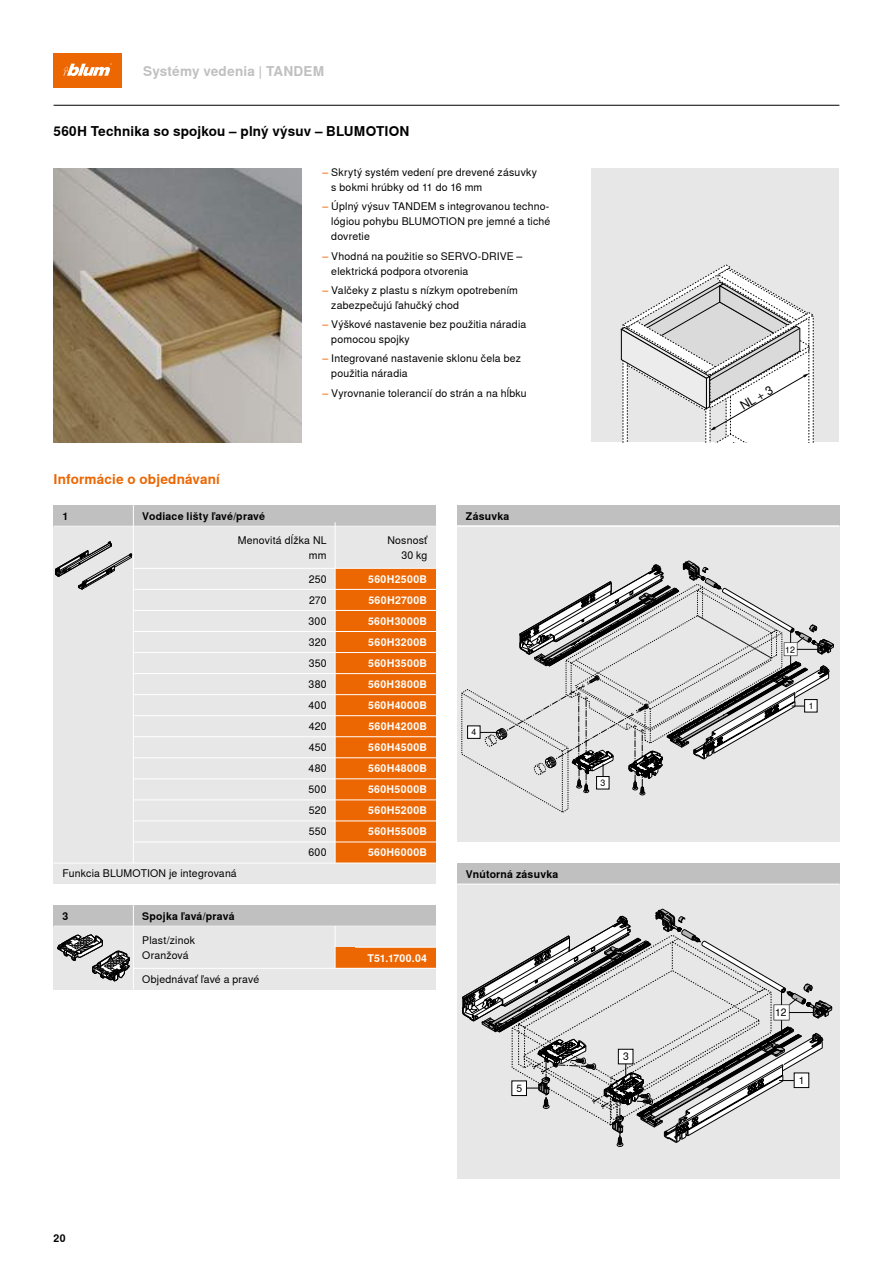
<style>
.page{position:relative;width:893px;height:1263px;background:#fff}
.page>*{position:absolute;margin:0;border:0;box-sizing:border-box;transform-origin:0 0}
.t1{font:700 13.5px "Nimbus Sans Global";letter-spacing:.01em;color:#000}
.t2{font:700 13.5px "Nimbus Sans Global";letter-spacing:.01em;color:#ec6602}
.t3{font:700 13.5px "Nimbus Sans Global";letter-spacing:.01em;color:#c0c0c1}
.t4{font:12px "Nimbus Sans Global";color:#000}
.t5{font:10.5px/15px "Nimbus Sans Global";letter-spacing:.02em;color:#000}
.t6{font:700 10.5px/21px "Nimbus Sans Global";letter-spacing:.03em;color:#fff;text-align:justify}
.t7{font:700 10.5px "Nimbus Sans Global";letter-spacing:.02em;color:#000}
.t8{font:10.35px "Nimbus Sans Global";color:#000}
.t9{font:8.85px "Nimbus Sans Global";color:#000}
.s1{color:#ec6602}
</style>
<div class="page">
<div style="left:54px;top:54px;width:68px;height:34px;background:#ec6602"></div>
<svg style="left:63px;top:63px;width:49px;height:13px"></svg>
<img style="left:54px;top:168px;width:247px;height:274px">
<div style="left:591px;top:168px;width:248px;height:274px;background:#e7e7e7"></div>
<svg style="left:621px;top:264px;width:193px;height:178px"></svg>
<div style="left:54px;top:526px;width:382px;height:358px;background:#e7e7e7"></div>
<div style="left:335px;top:568px;width:101px;height:295px;background:#ec6602"></div>
<div style="left:54px;top:505px;width:382px;height:21px;background:#c0c0c1"></div>
<svg style="left:55px;top:541px;width:78px;height:48px"></svg>
<div style="left:54px;top:926px;width:382px;height:63px;background:#e7e7e7"></div>
<div style="left:335px;top:948px;width:101px;height:20px;background:#ec6602"></div>
<div style="left:54px;top:905px;width:382px;height:21px;background:#c0c0c1"></div>
<svg style="left:57px;top:934px;width:73px;height:47px"></svg>
<div style="left:457px;top:505px;width:382px;height:21px;background:#c0c0c1"></div>
<div style="left:457px;top:863px;width:382px;height:21px;background:#c0c0c1"></div>
<div style="left:457px;top:526px;width:382px;height:316px;background:#e7e7e7"></div>
<svg style="left:461px;top:560px;width:373px;height:253px"></svg>
<div style="left:457px;top:884px;width:382px;height:295px;background:#e7e7e7"></div>
<svg style="left:462px;top:908px;width:370px;height:239px"></svg>
<hr style="left:455px;top:526px;width:384px;height:1px;background:#fff">
<hr style="left:133px;top:568px;width:305px;height:1px;background:#fff">
<hr style="left:54px;top:526px;width:384px;height:1px;background:#fff">
<hr style="left:133px;top:589px;width:305px;height:1px;background:#fff">
<hr style="left:133px;top:610px;width:305px;height:1px;background:#fff">
<hr style="left:335px;top:522px;width:1px;height:341px;background:#fff">
<hr style="left:133px;top:505px;width:1px;height:358px;background:#fff">
<hr style="left:133px;top:631px;width:305px;height:1px;background:#fff">
<hr style="left:133px;top:652px;width:305px;height:1px;background:#fff">
<hr style="left:133px;top:673px;width:305px;height:1px;background:#fff">
<hr style="left:133px;top:694px;width:305px;height:1px;background:#fff">
<hr style="left:133px;top:715px;width:305px;height:1px;background:#fff">
<hr style="left:133px;top:736px;width:305px;height:1px;background:#fff">
<hr style="left:133px;top:757px;width:305px;height:1px;background:#fff">
<hr style="left:133px;top:778px;width:305px;height:1px;background:#fff">
<hr style="left:133px;top:799px;width:305px;height:1px;background:#fff">
<hr style="left:133px;top:820px;width:305px;height:1px;background:#fff">
<hr style="left:133px;top:842px;width:305px;height:1px;background:#fff">
<hr style="left:54px;top:863px;width:384px;height:1px;background:#fff">
<hr style="left:355px;top:947px;width:83px;height:1px;background:#fff">
<hr style="left:133px;top:968px;width:305px;height:1px;background:#fff">
<hr style="left:54px;top:926px;width:384px;height:1px;background:#fff">
<hr style="left:133px;top:905px;width:1px;height:84px;background:#fff">
<hr style="left:335px;top:926px;width:1px;height:42px;background:#fff">
<hr style="left:457px;top:525px;width:382px;height:1px;background:#fff">
<hr style="left:455px;top:884px;width:384px;height:1px;background:#fff">
<hr style="left:54px;top:105px;width:785px;height:1px;background:#000">
<p class="t3" style="left:143px;top:63px;width:183px">Systémy vedenia | TANDEM</p>
<p class="t1" style="left:54px;top:124px;width:358px">560H Technika so spojkou – plný výsuv – BLUMOTION</p>
<p class="t5" style="left:331px;top:165px;width:207px;text-indent:-9px"><span class="s1">–</span> Skrytý systém vedení pre drevené zásuvky s bokmi hrúbky od 11 do 16 mm</p>
<p class="t5" style="left:331px;top:199px;width:221px;text-align:justify;text-indent:-9px"><span class="s1">–</span> Úplný výsuv TANDEM s integrovanou techno&shy;lógiou pohybu BLUMOTION pre jemné a tiché dovretie</p>
<p class="t5" style="left:331px;top:248px;width:193px;text-indent:-9px"><span class="s1">–</span> Vhodná na použitie so SERVO-DRIVE – elektrická podpora otvorenia</p>
<p class="t5" style="left:331px;top:283px;width:188px;text-indent:-9px"><span class="s1">–</span> Valčeky z plastu s nízkym opotrebením zabezpečujú ľahučký chod</p>
<p class="t5" style="left:331px;top:317px;width:197px;text-indent:-9px"><span class="s1">–</span> Výškové nastavenie bez použitia náradia pomocou spojky</p>
<p class="t5" style="left:331px;top:351px;width:191px;text-indent:-9px"><span class="s1">–</span> Integrované nastavenie sklonu čela bez použitia náradia</p>
<p class="t5" style="left:323px;top:385px;width:206px"><span class="s1">–</span> Vyrovnanie tolerancií do strán a na hĺbku</p>
<p class="t2" style="left:54px;top:472px;width:168px">Informácie o objednávaní</p>
<p class="t7" style="left:63px;top:510px;width:7px">1</p>
<p class="t7" style="left:142px;top:510px;width:124px">Vodiace lišty ľavé/pravé</p>
<p class="t5" style="left:238px;top:532px;width:90px;text-align:right">Menovitá dĺžka NL mm</p>
<p class="t5" style="left:387px;top:532px;width:42px;text-align:right">Nosnosť<br>30 kg</p>
<p class="t5" style="left:309px;top:571px;width:19px">250</p>
<p class="t5" style="left:309px;top:593px;width:19px">270</p>
<p class="t5" style="left:309px;top:611px;width:20px;line-height:21px">300<br>320</p>
<p class="t5" style="left:309px;top:653px;width:19px;line-height:21px;text-align:justify">350<br>380<br>400<br>420<br>450<br>480</p>
<p class="t5" style="left:309px;top:803px;width:19px">520</p>
<p class="t5" style="left:309px;top:782px;width:19px">500</p>
<p class="t5" style="left:309px;top:821px;width:20px;line-height:21.1px">550<br>600</p>
<p class="t6" style="left:368px;top:569px;width:61px">560H2500B 560H2700B 560H3000B 560H3200B 560H3500B 560H3800B 560H4000B 560H4200B 560H4500B 560H4800B 560H5000B 560H5200B 560H5500B 560H6000B</p>
<p class="t7" style="left:466px;top:510px;width:45px">Zásuvka</p>
<p class="t9" style="left:471px;top:726px;width:6px">4</p>
<p class="t5" style="left:63px;top:866px;width:176px">Funkcia BLUMOTION je integrovaná</p>
<p class="t7" style="left:466px;top:868px;width:94px">Vnútorná zásuvka</p>
<p class="t7" style="left:63px;top:910px;width:7px">3</p>
<p class="t7" style="left:142px;top:910px;width:94px">Spojka ľavá/pravá</p>
<p class="t5" style="left:142px;top:932px;width:54px">Plast/zinok<br>Oranžová</p>
<p class="t5" style="left:142px;top:971px;width:118px">Objednávať ľavé a pravé</p>
<p class="t6" style="left:368px;top:948px;width:61px">T51.1700.04</p>
<p class="t8" style="left:517px;top:1080px;width:7px">5</p>
<p class="t9" style="left:600px;top:776px;width:6px">3</p>
<p class="t8" style="left:623px;top:1049px;width:7px">3</p>
<p class="t7" style="left:54px;top:1232px;width:14px">20</p>
<p class="t4" style="left:738px;top:401px;width:37px;rotate:-30deg">NL + 3</p>
<p class="t9" style="left:785px;top:643px;width:11px">12</p>
<p class="t9" style="left:809px;top:699px;width:6px">1</p>
<p class="t8" style="left:775px;top:1005px;width:13px">12</p>
<p class="t8" style="left:799px;top:1073px;width:7px">1</p>
</div>
